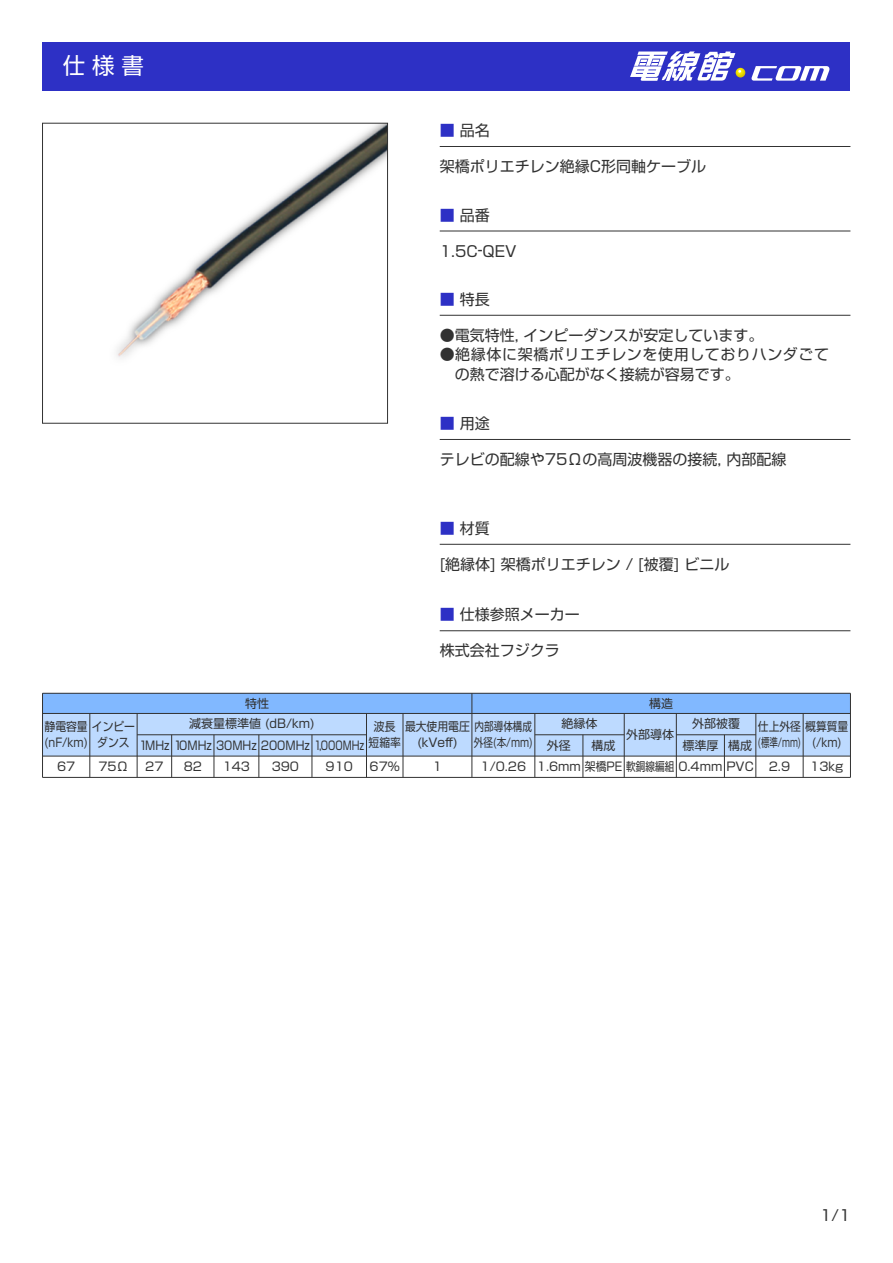
<style>
.page{position:relative;width:893px;height:1263px;background:#fff}
.page>*{position:absolute;margin:0;border:0;box-sizing:border-box;transform-origin:0 0}
.t1{font:22.5px "Shin Go Pro";color:#fff}
.t2{font:15px "Shin Go Pro";color:#323232}
.t3{font:15px/19.5px "Shin Go Pro";letter-spacing:.04em;color:#323232}
.t4{font:12px/16.5px "Shin Go Pro";color:#323232;scale:.9 1}
.t5{font:12px/21.3px "Shin Go Pro";color:#323232}
.t6{font:12px/24.2px "Shin Go Pro";color:#323232;text-align:center;scale:.8 1}
.t7{font:12px/24.2px "Shin Go Pro";color:#323232;text-align:center;scale:.7 1}
.s1{color:#2d30c5}
</style>
<div class="page">
<img style="left:116px;top:125px;width:270px;height:233px">
<hr style="left:440px;top:146px;width:410px;height:1px;background:#323232">
<hr style="left:440px;top:231px;width:410px;height:1px;background:#323232">
<div style="left:43px;top:43px;width:807px;height:48px;background:#2d30c5"></div>
<svg style="left:630px;top:51px;width:115px;height:30px"></svg>
<svg style="left:751px;top:66px;width:79px;height:15px"></svg>
<div style="left:42px;top:123px;width:346px;height:301px;border:1px solid #323232"></div>
<hr style="left:440px;top:439px;width:410px;height:1px;background:#323232">
<div style="left:43px;top:693px;width:807px;height:63px;background:#81b8ff"></div>
<div style="left:43px;top:713px;width:807px;height:43px;background:#bddaff"></div>
<hr style="left:43px;top:693px;width:807px;height:1px;background:#323232">
<hr style="left:43px;top:713px;width:807px;height:1px;background:#323232">
<hr style="left:43px;top:756px;width:807px;height:1px;background:#323232">
<hr style="left:42px;top:693px;width:1px;height:84px;background:#323232">
<hr style="left:89px;top:713px;width:1px;height:64px;background:#323232">
<hr style="left:850px;top:693px;width:1px;height:84px;background:#323232">
<hr style="left:137px;top:734px;width:229px;height:1px;background:#323232">
<hr style="left:535px;top:734px;width:89px;height:1px;background:#323232">
<hr style="left:676px;top:734px;width:80px;height:1px;background:#323232">
<hr style="left:137px;top:713px;width:1px;height:64px;background:#323232">
<hr style="left:366px;top:713px;width:1px;height:64px;background:#323232">
<hr style="left:534px;top:713px;width:1px;height:64px;background:#323232">
<hr style="left:624px;top:713px;width:1px;height:64px;background:#323232">
<hr style="left:403px;top:713px;width:1px;height:64px;background:#323232">
<hr style="left:472px;top:693px;width:1px;height:84px;background:#323232">
<hr style="left:803px;top:713px;width:1px;height:64px;background:#323232">
<hr style="left:755px;top:713px;width:1px;height:64px;background:#323232">
<hr style="left:171px;top:735px;width:1px;height:42px;background:#323232">
<hr style="left:214px;top:735px;width:1px;height:42px;background:#323232">
<hr style="left:258px;top:735px;width:1px;height:42px;background:#323232">
<hr style="left:312px;top:735px;width:1px;height:42px;background:#323232">
<hr style="left:583px;top:735px;width:1px;height:42px;background:#323232">
<hr style="left:440px;top:630px;width:410px;height:1px;background:#323232">
<hr style="left:43px;top:777px;width:807px;height:1px;background:#323232">
<hr style="left:676px;top:713px;width:1px;height:64px;background:#323232">
<hr style="left:724px;top:735px;width:1px;height:42px;background:#323232">
<hr style="left:440px;top:315px;width:410px;height:1px;background:#323232">
<hr style="left:440px;top:544px;width:410px;height:1px;background:#323232">
<h1 class="t1" style="left:63px;top:47px;width:83px">仕様書</h1>
<p class="t2" style="left:440px;top:118px;width:51px"><span class="s1">■</span> 品名</p>
<p class="t2" style="left:440px;top:154px;width:268px">架橋ポリエチレン絶縁C形同軸ケーブル</p>
<p class="t2" style="left:440px;top:202px;width:51px"><span class="s1">■</span> 品番</p>
<p class="t2" style="left:440px;top:239px;width:78px">1.5C-QEV</p>
<p class="t2" style="left:440px;top:287px;width:51px"><span class="s1">■</span> 特長</p>
<p class="t2" style="left:440px;top:323px;width:325px">●電気特性, インピーダンスが安定しています。</p>
<p class="t3" style="left:455px;top:343px;width:376px;text-indent:-15px">●絶縁体に架橋ポリエチレンを使用しておりハンダごての熱で溶ける心配がなく接続が容易です。</p>
<p class="t2" style="left:440px;top:411px;width:51px"><span class="s1">■</span> 用途</p>
<p class="t2" style="left:440px;top:447px;width:348px">テレビの配線や75Ωの高周波機器の接続, 内部配線</p>
<p class="t2" style="left:440px;top:516px;width:51px"><span class="s1">■</span> 材質</p>
<p class="t2" style="left:440px;top:552px;width:291px">[絶縁体] 架橋ポリエチレン / [被覆] ビニル</p>
<p class="t2" style="left:440px;top:602px;width:141px"><span class="s1">■</span> 仕様参照メーカー</p>
<p class="t2" style="left:440px;top:638px;width:121px">株式会社フジクラ</p>
<p class="t5" style="left:245px;top:691px;width:25px">特性</p>
<p class="t5" style="left:649px;top:691px;width:25px">構造</p>
<p class="t5" style="left:189px;top:711px;width:127px">減衰量標準値 (dB/km)</p>
<p class="t5" style="left:561px;top:711px;width:37px">絶縁体</p>
<p class="t5" style="left:682px;top:711px;width:59px;text-indent:10px">外部被覆標準厚</p>
<p class="t4" style="left:812px;top:716px;width:42px;text-indent:-54px">仕上外径概算質量(/km)</p>
<p class="t5" style="left:810px;top:755px;width:35px">13kg</p>
<p class="t4" style="left:45px;top:716px;width:102px">静電容量インピー(nF/km)</p>
<p class="t5" style="left:57px;top:755px;width:20px">67</p>
<p class="t4" style="left:417px;top:716px;width:129px;text-indent:-12px">最大使用電圧内部導体構成(kVeff)</p>
<p class="t5" style="left:433px;top:755px;width:11px">1</p>
<p class="t4" style="left:369px;top:716px;width:38px;text-align:center">波長短縮率</p>
<p class="t5" style="left:370px;top:755px;width:32px">67%</p>
<p class="t5" style="left:626px;top:722px;width:49px">外部導体</p>
<p class="t5" style="left:537px;top:755px;width:218px">1.6mm 架橋PE 軟銅線編組 0.4mm PVC</p>
<p class="t4" style="left:97px;top:729px;width:37px;line-height:24.2px">ダンス<br>75Ω</p>
<p class="t6" style="left:474px;top:729px;width:75px">外径(本/mm)<br>1/0.26</p>
<p class="t7" style="left:758px;top:729px;width:63px">(標準/mm)<br>2.9</p>
<p class="t5" style="left:547px;top:733px;width:25px">外径</p>
<p class="t5" style="left:592px;top:733px;width:25px">構成</p>
<p class="t5" style="left:728px;top:733px;width:25px">構成</p>
<p class="t4" style="left:145px;top:733px;width:245px;line-height:21.8px;text-indent:-6px">1MHz 10MHz 30MHz 200MHz 1,000MHz<br>27</p>
<p class="t5" style="left:184px;top:755px;width:20px">82</p>
<p class="t5" style="left:223px;top:755px;width:29px">143</p>
<p class="t5" style="left:272px;top:755px;width:29px">390</p>
<p class="t5" style="left:326px;top:755px;width:29px">910</p>
<p class="t2" style="left:820px;top:1202px;width:32px">1/1</p>
</div>
